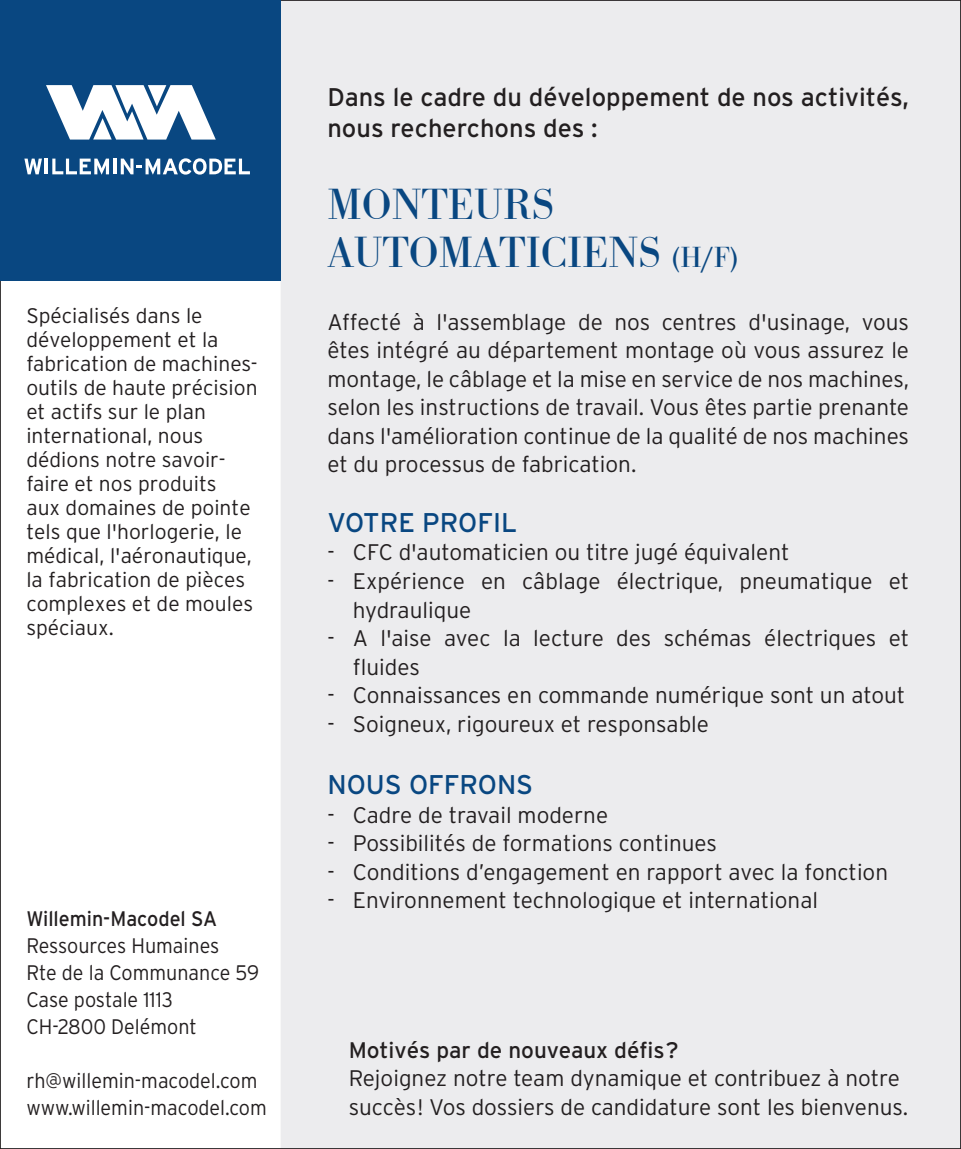
<style>
.page{position:relative;width:961px;height:1149px;background:#fff}
.page>*{position:absolute;margin:0;border:0;box-sizing:border-box;transform-origin:0 0}
.texte_base{font:45px/48px "Bodoni URW";color:#094781}
.t1{font:27px "Interstate";color:#094781}
.texte_base-2{font:25.5px/31.5px "Interstate";color:#231f20}
.texte_base-3{font:300 22.5px/28.5px "Interstate";color:#231f20}
.texte_base-4{font:300 22.5px/28.5px "Interstate";color:#231f20;scale:.95 1}
.texte_base-5{font:300 21px/24px "Interstate";color:#231f20}
.texte_base-6{font:300 21px/27px "Interstate";color:#231f20;scale:.94 1}
.t2{font:21px "Interstate";color:#231f20;scale:.94 1}
.s1{font-size:30px}
.s2{font-weight:400}
</style>
<div class="page">
<div style="left:281px;top:2px;width:678px;height:1144px;background:#ececee"></div>
<div style="left:0;top:0;width:281px;height:281px;background:#094781"></div>
<svg style="left:24px;top:158px;width:18px;height:16px"></svg>
<hr style="left:45px;top:158px;width:3px;height:16px;background:#fff">
<svg style="left:52px;top:158px;width:57px;height:17px"></svg>
<hr style="left:113px;top:158px;width:3px;height:16px;background:#fff">
<svg style="left:121px;top:158px;width:129px;height:17px"></svg>
<svg style="left:46px;top:85px;width:170px;height:54px"></svg>
<p class="texte_base-5" style="left:26px;top:303px;width:233px">Spécialisés dans le développement et la fabrication de machines&shy;outils de haute précision et actifs sur le plan international, nous dédions notre savoir&shy;faire et nos produits<br>aux domaines de pointe tels que l'horlogerie, le médical, l'aéronautique, la fabrication de pièces complexes et de moules spéciaux.</p>
<p class="t2" style="left:26px;top:906px;width:204px">Willemin-Macodel SA</p>
<p class="texte_base-6" style="left:26px;top:931px;width:207px">Ressources Humaines</p>
<p class="texte_base-6" style="left:26px;top:958px;width:249px">Rte de la Communance 59<br>Case postale 1113</p>
<p class="texte_base-6" style="left:26px;top:1012px;width:183px">CH-2800 Delémont</p>
<p class="texte_base-6" style="left:26px;top:1066px;width:257px">rh@willemin-macodel.com www.willemin-macodel.com</p>
<p class="texte_base-2" style="left:327px;top:81px;width:583px">Dans le cadre du développement de nos activités, nous recherchons des :</p>
<p class="texte_base" style="left:327px;top:180px;width:412px">MONTEURS<br>AUTOMATICIENS <span class="s1">(H/F)</span></p>
<p class="texte_base-3" style="left:327px;top:307px;width:583px;text-align:justify">Affecté à l'assemblage de nos centres d'usinage, vous êtes intégré au département montage où vous assurez le montage, le câblage et la mise en service de nos machines, selon les instructions de travail. Vous êtes partie prenante dans l'amélioration continue de la qualité de nos machines et du processus de fabrication.</p>
<p class="t1" style="left:327px;top:507px;width:191px">VOTRE PROFIL</p>
<p class="texte_base-3" style="left:327px;top:538px;width:463px">- CFC d'automaticien ou titre jugé équivalent</p>
<p class="texte_base-4" style="left:353px;top:566px;width:587px;text-indent:-26px">- Expérience en câblage électrique, pneumatique et hydraulique</p>
<p class="texte_base-3" style="left:353px;top:623px;width:558px;text-indent:-26px">- A l'aise avec la lecture des schémas électriques et fluides</p>
<p class="texte_base-3" style="left:327px;top:680px;width:579px">- Connaissances en commande numérique sont un atout</p>
<p class="texte_base-3" style="left:327px;top:709px;width:383px">- Soigneux, rigoureux et responsable</p>
<p class="t1" style="left:327px;top:769px;width:207px">NOUS OFFRONS</p>
<p class="texte_base-3" style="left:327px;top:800px;width:282px">- Cadre de travail moderne</p>
<p class="texte_base-3" style="left:327px;top:828px;width:391px">- Possibilités de formations continues</p>
<p class="texte_base-3" style="left:327px;top:857px;width:562px">- Conditions d’engagement en rapport avec la fonction</p>
<p class="texte_base-3" style="left:327px;top:885px;width:492px">- Environnement technologique et international</p>
<p class="texte_base-3" style="left:349px;top:1035px;width:561px"><span class="s2">Motivés par de nouveaux défis?<br></span>Rejoignez notre team dynamique et contribuez à notre succès! Vos dossiers de candidature sont les bienvenus.</p>
</div>
